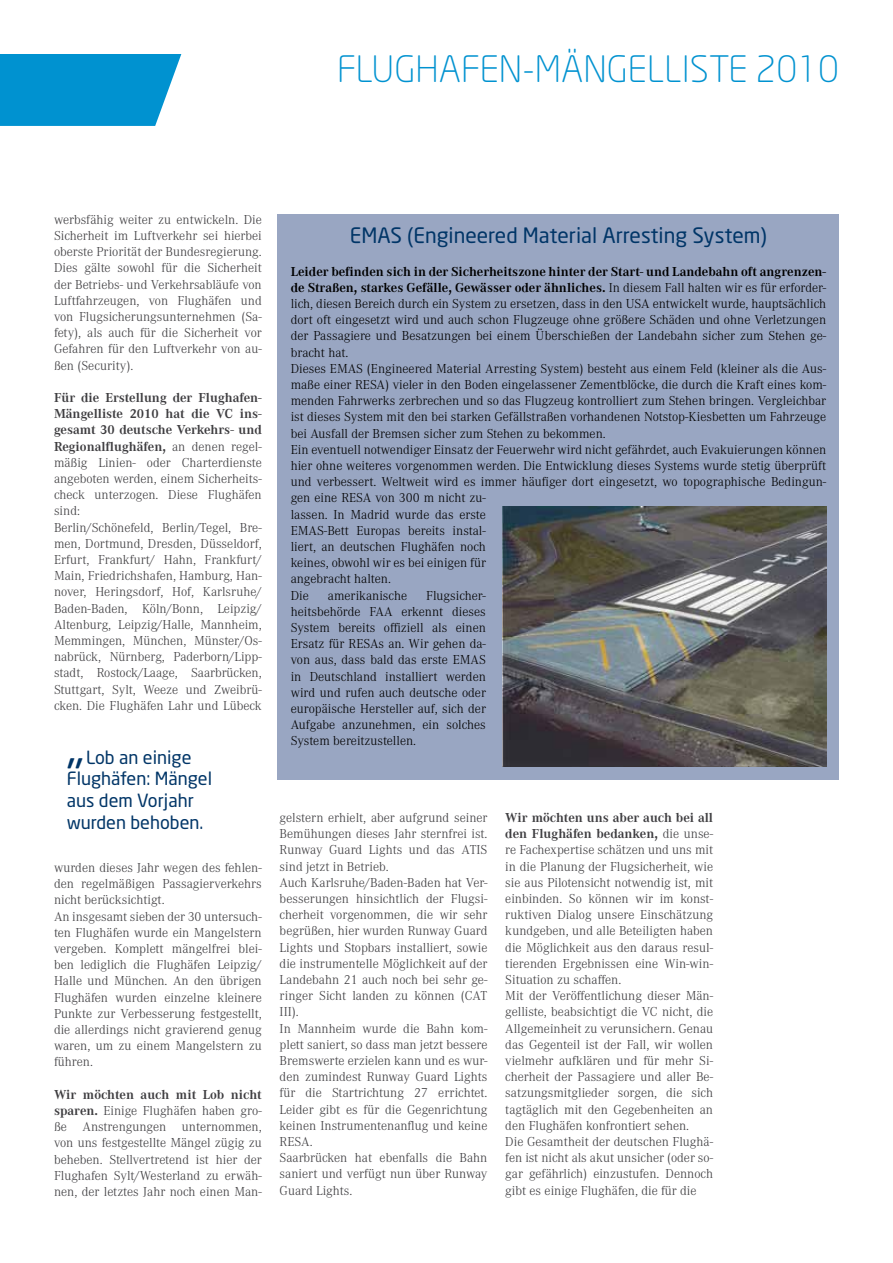
<style>
.page{position:relative;width:893px;height:1263px;background:#fff}
.page>*{position:absolute;margin:0;border:0;box-sizing:border-box;transform-origin:0 0}
.t1{font:45px "Neo Sans";color:#003567}
.t2{font:300 36px "Neo Sans";color:#0092d0}
.t3{font:21px "Neo Sans";color:#003567}
.t4{font:18px/21.6px "Neo Sans";color:#003567}
.t5{font:300 13.5px/16.2px "Corporate A";color:#3e3d40}
.t6{font:300 13.5px/16.2px "Corporate A";color:#000}
.s1{font-weight:700}
</style>
<div class="page">
<div style="left:278px;top:214px;width:561px;height:565px;background:#99a6c2"></div>
<img style="left:503px;top:506px;width:323px;height:261px">
<svg style="left:0;top:54px;width:181px;height:72px;background:#1299d3"></svg>
<h2 class="t2" style="left:337px;top:48px;width:503px">FLUGHAFEN-MÄNGELLISTE 2010</h2>
<p class="t5" style="left:54px;top:212px;width:209px;text-align:justify">werbsfähig weiter zu entwickeln. Die Sicherheit im Luftverkehr sei hierbei oberste Priorität der Bundesregierung.<br>Dies gälte sowohl für die Sicherheit der Betriebs- und Verkehrsabläufe von Luftfahrzeugen, von Flughäfen und von Flugsicherungsunternehmen (Sa&shy;fety), als auch für die Sicherheit vor Gefahren für den Luftverkehr von au&shy;ßen (Security).</p>
<p class="t5" style="left:54px;top:390px;width:209px"><span class="s1">Für die Erstellung der Flughafen-Mängelliste 2010 hat die VC ins&shy;gesamt 30 deutsche Verkehrs- und Regionalflughäfen,</span> an denen regel&shy;mäßig Linien- oder Charterdienste angeboten werden, einem Sicherheits&shy;check unterzogen. Diese Flughäfen sind:<br>Berlin/Schönefeld, Berlin/Tegel, Bre&shy;men, Dortmund, Dresden, Düsseldorf, Erfurt, Frankfurt/ Hahn, Frankfurt/ Main, Friedrichshafen, Hamburg, Han&shy;nover, Heringsdorf, Hof, Karlsruhe/ Baden-Baden, Köln/Bonn, Leipzig/ Altenburg, Leipzig/Halle, Mannheim, Memmingen, München, Münster/Os&shy;nabrück, Nürnberg, Paderborn/Lipp&shy;stadt, Rostock/Laage, Saarbrücken, Stuttgart, Sylt, Weeze und Zweibrü&shy;cken. Die Flughäfen Lahr und Lübeck</p>
<h3 class="t4" style="left:67px;top:746px;width:147px;text-indent:20px">Lob an einige<br>Flughäfen: Mängel aus dem Vorjahr wurden behoben.</h3>
<h1 class="t1" style="left:67px;top:720px;width:17px">„</h1>
<p class="t5" style="left:54px;top:860px;width:209px">wurden dieses Jahr wegen des fehlen&shy;den regelmäßigen Passagierverkehrs nicht berücksichtigt.<br>An insgesamt sieben der 30 untersuch&shy;ten Flughäfen wurde ein Mangelstern vergeben. Komplett mängelfrei blei&shy;ben lediglich die Flughäfen Leipzig/ Halle und München. An den übrigen Flughäfen wurden einzelne kleinere Punkte zur Verbesserung festgestellt, die allerdings nicht gravierend genug waren, um zu einem Mangelstern zu führen.</p>
<p class="t5" style="left:54px;top:1086px;width:209px;text-align:justify"><span class="s1">Wir möchten auch mit Lob nicht sparen.</span> Einige Flughäfen haben gro&shy;ße Anstrengungen unternommen, von uns festgestellte Mängel zügig zu beheben. Stellvertretend ist hier der Flughafen Sylt/Westerland zu erwäh&shy;nen, der letztes Jahr noch einen Man-</p>
<h3 class="t3" style="left:350px;top:223px;width:419px">EMAS (Engineered Material Arresting System)</h3>
<p class="t6" style="left:291px;top:263px;width:537px"><span class="s1">Leider befinden sich in der Sicherheitszone hinter der Start- und Landebahn oft angrenzen&shy;de Straßen, starkes Gefälle, Gewässer oder ähnliches.</span> In diesem Fall halten wir es für erforder&shy;lich, diesen Bereich durch ein System zu ersetzen, dass in den USA entwickelt wurde, hauptsächlich dort oft eingesetzt wird und auch schon Flugzeuge ohne größere Schäden und ohne Verletzungen der Passagiere und Besatzungen bei einem Überschießen der Landebahn sicher zum Stehen ge&shy;bracht hat.<br>Dieses EMAS (Engineered Material Arresting System) besteht aus einem Feld (kleiner als die Aus&shy;maße einer RESA) vieler in den Boden eingelassener Zementblöcke, die durch die Kraft eines kom&shy;menden Fahrwerks zerbrechen und so das Flugzeug kontrolliert zum Stehen bringen. Vergleichbar ist dieses System mit den bei starken Gefällstraßen vorhandenen Notstop-Kiesbetten um Fahrzeuge bei Ausfall der Bremsen sicher zum Stehen zu bekommen.<br>Ein eventuell notwendiger Einsatz der Feuerwehr wird nicht gefährdet, auch Evakuierungen können hier ohne weiteres vorgenommen werden. Die Entwicklung dieses Systems wurde stetig überprüft und verbessert. Weltweit wird es immer häufiger dort eingesetzt, wo topographische Bedingun&shy;gen eine RESA von 300 m nicht zu-<br>lassen. In Madrid wurde das erste<br>EMAS-Bett Europas bereits instal-<br>liert, an deutschen Flughäfen noch<br>keines, obwohl wir es bei einigen für<br>angebracht halten.<br>Die</p>
<p class="t6" style="left:291px;top:587px;width:197px;text-align:justify;text-indent:136px">Flugsicher&shy;heitsbehörde FAA erkennt dieses System bereits offiziell als einen Ersatz für RESAs an. Wir gehen da&shy;von aus, dass bald das erste EMAS in Deutschland installiert werden wird und rufen auch deutsche oder europäische Hersteller auf, sich der Aufgabe anzunehmen, ein solches System bereitzustellen.</p>
<p class="t6" style="left:328px;top:587px;width:81px">amerikanische</p>
<p class="t5" style="left:280px;top:810px;width:209px">gelstern erhielt, aber aufgrund seiner<br>Bemühungen dieses Jahr sternfrei ist.<br>Runway Guard Lights und das ATIS sind jetzt in Betrieb.<br>Auch Karlsruhe/Baden-Baden hat Ver&shy;besserungen hinsichtlich der Flugsi&shy;cherheit vorgenommen, die wir sehr begrüßen, hier wurden Runway Guard<br>Lights und Stopbars installiert, sowie die instrumentelle Möglichkeit auf der<br>Landebahn 21 auch noch bei sehr ge&shy;ringer Sicht landen zu können (CAT<br>III).<br>In Mannheim wurde die Bahn kom&shy;plett saniert, so dass man jetzt bessere<br>Bremswerte erzielen kann und es wur&shy;den zumindest Runway Guard Lights für die Startrichtung 27 errichtet.<br>Leider gibt es für die Gegenrichtung keinen Instrumentenanflug und keine<br>RESA.<br>Saarbrücken hat ebenfalls die Bahn saniert und verfügt nun über Runway<br>Guard Lights.</p>
<p class="t5" style="left:505px;top:810px;width:209px"><span class="s1">Wir möchten uns aber auch bei all den Flughäfen bedanken,</span> die unse&shy;re Fachexpertise schätzen und uns mit in die Planung der Flugsicherheit, wie sie aus Pilotensicht notwendig ist, mit einbinden. So können wir im konst&shy;ruktiven Dialog unsere Einschätzung kundgeben, und alle Beteiligten haben die Möglichkeit aus den daraus resul&shy;tierenden Ergebnissen eine Win-win-Situation zu schaffen.<br>Mit der Veröffentlichung dieser Män&shy;gelliste, beabsichtigt die VC nicht, die Allgemeinheit zu verunsichern. Genau das Gegenteil ist der Fall, wir wollen vielmehr aufklären und für mehr Si&shy;cherheit der Passagiere und aller Be&shy;satzungsmitglieder sorgen, die sich tagtäglich mit den Gegebenheiten an den Flughäfen konfrontiert sehen.<br>Die Gesamtheit der deutschen Flughä&shy;fen ist nicht als akut unsicher (oder so&shy;gar gefährlich) einzustufen. Dennoch gibt es einige Flughäfen, die für die</p>
</div>
